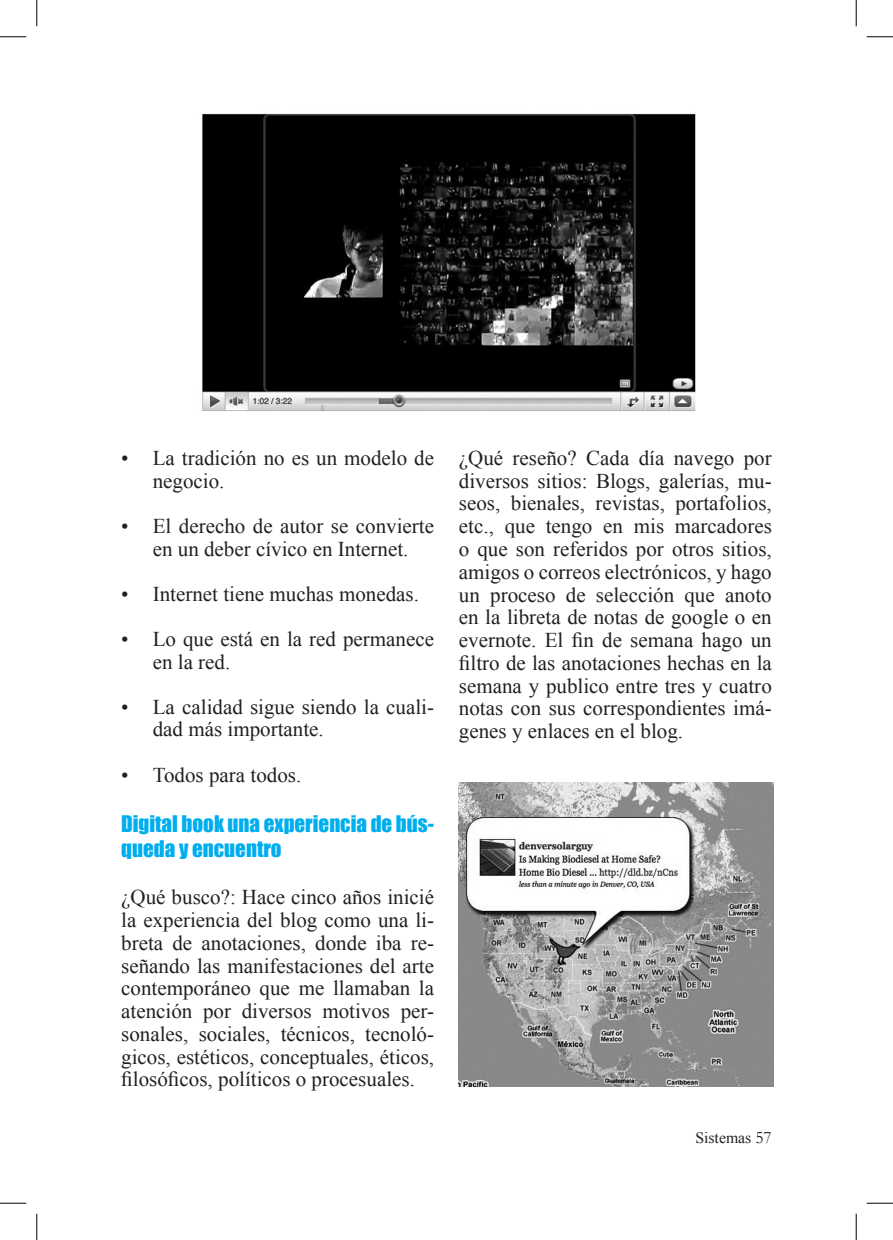
<style>
.page{position:relative;width:893px;height:1240px;background:#fff}
.page>*{position:absolute;margin:0;border:0;box-sizing:border-box;transform-origin:0 0}
.t1{font:21px/22.8px "Times New Roman";color:#231f20}
.t2{font:21px/25.2px "Impact";color:#00aeef}
.t3{font:15.75px "Times New Roman";color:#231f20}
.s1{font-family:"Garamond";font-size:17.5px}
</style>
<div class="page">
<img style="left:202px;top:113px;width:494px;height:298px">
<img style="left:458px;top:782px;width:315px;height:304px">
<svg style="left:0;top:36px;width:26px;height:1px"></svg>
<svg style="left:866px;top:36px;width:26px;height:1px"></svg>
<svg style="left:0;top:1202px;width:26px;height:1px"></svg>
<svg style="left:866px;top:1202px;width:26px;height:1px"></svg>
<svg style="left:36px;top:0;width:1px;height:26px"></svg>
<svg style="left:36px;top:1213px;width:1px;height:26px"></svg>
<svg style="left:855px;top:0;width:1px;height:26px"></svg>
<svg style="left:855px;top:1213px;width:1px;height:26px"></svg>
<p class="t1" style="left:153px;top:446px;width:283px;text-indent:-32px">• La tradición no es un modelo de negocio.</p>
<p class="t1" style="left:121px;top:514px;width:314px;text-align:center">• El derecho de autor se convierte en un deber cívico en Internet.</p>
<p class="t1" style="left:121px;top:582px;width:299px">• Internet tiene muchas monedas.</p>
<p class="t1" style="left:153px;top:627px;width:283px;text-indent:-32px">• Lo que está en la red permanece en la red.</p>
<p class="t1" style="left:153px;top:695px;width:283px;text-indent:-32px">• La calidad sigue siendo la cuali&shy;dad más importante.</p>
<p class="t1" style="left:121px;top:763px;width:181px">• Todos para todos.</p>
<p class="t2" style="left:121px;top:810px;width:314px">Digital book una experiencia de bús&shy;queda y encuentro</p>
<p class="t1" style="left:121px;top:885px;width:314px;text-align:justify">¿Qué busco?: Hace cinco años inicié la experiencia del blog como una li&shy;breta de anotaciones, donde iba re&shy;señando las manifestaciones del arte contemporáneo que me llamaban la atención por diversos motivos per&shy;sonales, sociales, técnicos, tecnoló&shy;gicos, estéticos, conceptuales, éticos, filosóficos, políticos o procesuales.</p>
<p class="t1" style="left:458px;top:446px;width:314px;text-align:justify">¿Qué reseño? Cada día navego por diversos sitios: Blogs, galerías, mu&shy;seos, bienales, revistas, portafolios, etc., que tengo en mis marcadores o que son referidos por otros sitios, amigos o correos electrónicos, y hago un proceso de selección que anoto en la libreta de notas de google o en evernote. El fin de semana hago un filtro de las anotaciones hechas en la semana y publico entre tres y cuatro notas con sus correspondientes imá&shy;genes y enlaces en el blog.</p>
<p class="t3" style="left:695px;top:1129px;width:78px">Sistemas <span class="s1">57</span></p>
</div>
